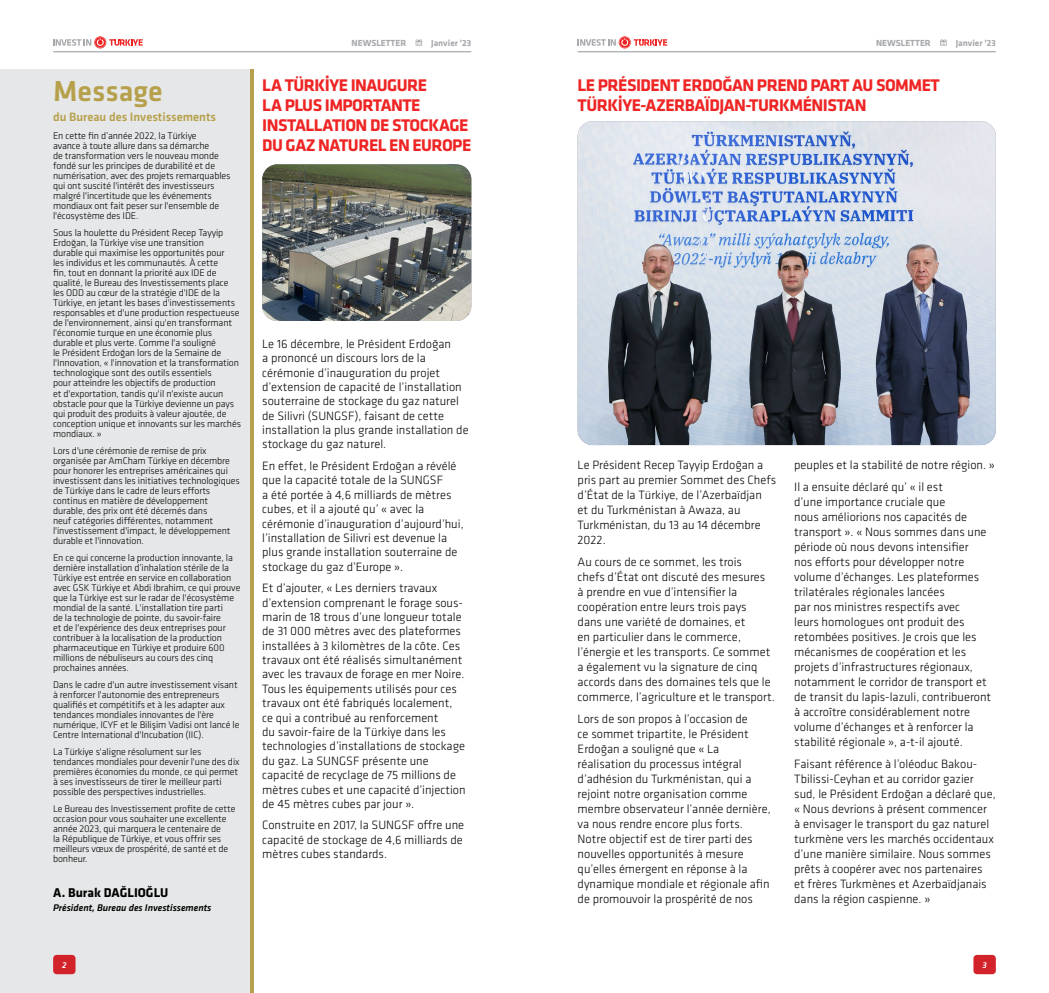
<style>
.page{position:relative;width:1049px;height:993px;background:#fff}
.page>*{position:absolute;margin:0;border:0;box-sizing:border-box;transform-origin:0 0}
.t1{font:500 30px "Klavika";color:#b7a04b}
.t2{font:700 17.5px/20px "Klavika";letter-spacing:-.03em;color:#ee2524}
.t3{font:700 13.25px "Klavika";color:#000}
.t4{font:300 12.5px/15px "Klavika";color:#000}
.t5{font:500 12.5px "Klavika";color:#b7a04b}
.t6{font:300 10px/10px "Klavika";letter-spacing:-.01em;color:#000}
.t7{font:italic 500 10px "Klavika";color:#000}
.t8{font:700 9.12px "Klavika";color:#a7a9ac}
.t9{font:italic 500 8.75px "Klavika";color:#fff}
</style>
<div class="page">
<svg style="left:416px;top:39px;width:6px;height:7px"></svg>
<svg style="left:940px;top:39px;width:6px;height:7px"></svg>
<svg style="left:53px;top:36px;width:90px;height:12px"></svg>
<div style="left:973px;top:954px;width:23px;height:19px;background:#d2232a;border-radius:4px"></div>
<img style="left:578px;top:121px;width:418px;height:324px">
<img style="left:262px;top:164px;width:209px;height:157px">
<div style="left:0;top:69px;width:254px;height:923px;background:#e6e7e8"></div>
<div style="left:53px;top:954px;width:23px;height:19px;background:#d2232a;border-radius:4px"></div>
<hr style="left:250px;top:69px;width:4px;height:923px;background:#b7a04b">
<hr style="left:578px;top:52px;width:418px;height:1px;background:#939598">
<hr style="left:53px;top:52px;width:418px;height:1px;background:#939598">
<svg style="left:578px;top:36px;width:89px;height:12px"></svg>
<h1 class="t1" style="left:53px;top:74px;width:111px">Message</h1>
<p class="t5" style="left:53px;top:110px;width:164px">du Bureau des Investissements</p>
<p class="t6" style="left:53px;top:131px;width:179px">En cette fin d’année 2022, la Türkiye<br>avance à toute allure dans sa démarche<br>de transformation vers le nouveau monde fondé sur les principes de durabilité et de numérisation, avec des projets remarquables qui ont suscité l'intérêt des investisseurs malgré l'incertitude que les événements mondiaux ont fait peser sur l'ensemble de l'écosystème des IDE.</p>
<p class="t6" style="left:53px;top:228px;width:190px">Sous la houlette du Président Recep Tayyip Erdoğan, la Türkiye vise une transition<br>durable qui maximise les opportunités pour<br>les individus et les communautés. À cette<br>fin, tout en donnant la priorité aux IDE de qualité, le Bureau des Investissements place les ODD au cœur de la stratégie d'IDE de la Türkiye, en jetant les bases d'investissements responsables et d'une production respectueuse de l'environnement, ainsi qu'en transformant l'économie turque en une économie plus durable et plus verte. Comme l'a souligné<br>le Président Erdoğan lors de la Semaine de l'Innovation, « l'innovation et la transformation technologique sont des outils essentiels<br>pour atteindre les objectifs de production<br>et d'exportation, tandis qu'il n'existe aucun obstacle pour que la Türkiye devienne un pays qui produit des produits à valeur ajoutée, de conception unique et innovants sur les marchés mondiaux. »</p>
<p class="t6" style="left:53px;top:445px;width:188px">Lors d'une cérémonie de remise de prix organisée par AmCham Türkiye en décembre pour honorer les entreprises américaines qui investissent dans les initiatives technologiques de Türkiye dans le cadre de leurs efforts continus en matière de développement durable, des prix ont été décernés dans<br>neuf catégories différentes, notamment l'investissement d'impact, le développement durable et l'innovation.</p>
<p class="t6" style="left:53px;top:552px;width:189px">En ce qui concerne la production innovante, la dernière installation d’inhalation stérile de la Türkiye est entrée en service en collaboration avec GSK Türkiye et Abdi Ibrahim, ce qui prouve que la Türkiye est sur le radar de l'écosystème mondial de la santé. L'installation tire parti<br>de la technologie de pointe, du savoir-faire<br>et de l'expérience des deux entreprises pour contribuer à la localisation de la production pharmaceutique en Türkiye et produire 600 millions de nébuliseurs au cours des cinq prochaines années.</p>
<p class="t6" style="left:53px;top:679px;width:188px">Dans le cadre d'un autre investissement visant à renforcer l'autonomie des entrepreneurs qualifiés et compétitifs et à les adapter aux tendances mondiales innovantes de l'ère numérique, ICYF et le Bilişim Vadisi ont lancé le Centre International d'Incubation (IIC).</p>
<p class="t6" style="left:53px;top:746px;width:188px">La Türkiye s'aligne résolument sur les tendances mondiales pour devenir l'une des dix premières économies du monde, ce qui permet à ses investisseurs de tirer le meilleur parti possible des perspectives industrielles.</p>
<p class="t6" style="left:53px;top:803px;width:184px">Le Bureau des Investissement profite de cette occasion pour vous souhaiter une excellente année 2023, qui marquera le centenaire de<br>la République de Türkiye, et vous offrir ses meilleurs vœux de prospérité, de santé et de bonheur.</p>
<p class="t3" style="left:53px;top:885px;width:117px">A. Burak DAĞLIOĞLU</p>
<p class="t7" style="left:53px;top:901px;width:160px">Président, Bureau des Investissements</p>
<p class="t9" style="left:62px;top:959px;width:6px">2</p>
<p class="t8" style="left:352px;top:38px;width:56px">NEWSLETTER</p>
<p class="t8" style="left:431px;top:38px;width:42px">Janvier ’23</p>
<p class="t8" style="left:876px;top:38px;width:56px">NEWSLETTER</p>
<p class="t8" style="left:956px;top:38px;width:42px">Janvier ’23</p>
<h2 class="t2" style="left:262px;top:76px;width:211px">LA TÜRKİYE INAUGURE<br>LA PLUS IMPORTANTE<br>INSTALLATION DE STOCKAGE<br>DU GAZ NATUREL EN EUROPE</h2>
<p class="t4" style="left:262px;top:336px;width:208px;line-height:14.4px">Le 16 décembre, le Président Erdoğan<br>a prononcé un discours lors de la cérémonie d’inauguration du projet d’extension de capacité de l’installation souterraine de stockage du gaz naturel de Silivri (SUNGSF), faisant de cette installation la plus grande installation de stockage du gaz naturel.</p>
<p class="t4" style="left:262px;top:458px;width:203px;line-height:14.4px">En effet, le Président Erdoğan a révélé que la capacité totale de la SUNGSF<br>a été portée à 4,6 milliards de mètres cubes, et il a ajouté qu’ « avec la cérémonie d’inauguration d’aujourd’hui, l’installation de Silivri est devenue la plus grande installation souterraine de stockage du gaz d’Europe ».</p>
<p class="t4" style="left:262px;top:581px;width:205px;line-height:14.4px">Et d’ajouter, « Les derniers travaux d’extension comprenant le forage sous&shy;marin de 18 trous d’une longueur totale de 31 000 mètres avec des plateformes installées à 3 kilomètres de la côte. Ces travaux ont été réalisés simultanément avec les travaux de forage en mer Noire.<br>Tous les équipements utilisés pour ces travaux ont été fabriqués localement, ce qui a contribué au renforcement<br>du savoir-faire de la Türkiye dans les technologies d’installations de stockage du gaz. La SUNGSF présente une capacité de recyclage de 75 millions de mètres cubes et une capacité d’injection de 45 mètres cubes par jour ».</p>
<p class="t4" style="left:262px;top:818px;width:203px;line-height:14.4px;text-align:justify">Construite en 2017, la SUNGSF offre une capacité de stockage de 4,6 milliards de mètres cubes standards.</p>
<h2 class="t2" style="left:578px;top:76px;width:364px">LE PRÉSIDENT ERDOĞAN PREND PART AU SOMMET<br>TÜRKİYE-AZERBAÏDJAN-TURKMÉNISTAN</h2>
<p class="t4" style="left:578px;top:457px;width:200px">Le Président Recep Tayyip Erdoğan a pris part au premier Sommet des Chefs d’État de la Türkiye, de l’Azerbaïdjan<br>et du Turkménistan à Awaza, au<br>Turkménistan, du 13 au 14 décembre<br>2022.</p>
<p class="t4" style="left:578px;top:554px;width:199px">Au cours de ce sommet, les trois<br>chefs d’État ont discuté des mesures<br>à prendre en vue d’intensifier la coopération entre leurs trois pays<br>dans une variété de domaines, et<br>en particulier dans le commerce, l’énergie et les transports. Ce sommet a également vu la signature de cinq accords dans des domaines tels que le commerce, l’agriculture et le transport.</p>
<p class="t4" style="left:578px;top:711px;width:195px">Lors de son propos à l’occasion de<br>ce sommet tripartite, le Président Erdoğan a souligné que « La réalisation du processus intégral d’adhésion du Turkménistan, qui a rejoint notre organisation comme membre observateur l’année dernière, va nous rendre encore plus forts.<br>Notre objectif est de tirer parti des nouvelles opportunités à mesure qu’elles émergent en réponse à la dynamique mondiale et régionale afin de promouvoir la prospérité de nos</p>
<p class="t4" style="left:794px;top:453px;width:202px;line-height:22.1px">peuples et la stabilité de notre région. »<br>Il a ensuite déclaré qu’ « il est</p>
<p class="t4" style="left:794px;top:494px;width:198px">d’une importance cruciale que<br>nous améliorions nos capacités de transport ». « Nous sommes dans une période où nous devons intensifier<br>nos efforts pour développer notre volume d’échanges. Les plateformes trilatérales régionales lancées<br>par nos ministres respectifs avec<br>leurs homologues ont produit des retombées positives. Je crois que les mécanismes de coopération et les projets d’infrastructures régionaux, notamment le corridor de transport et de transit du lapis-lazuli, contribueront à accroître considérablement notre volume d’échanges et à renforcer la stabilité régionale », a-t-il ajouté.</p>
<p class="t4" style="left:794px;top:756px;width:203px">Faisant référence à l’oléoduc Bakou-Tbilissi-Ceyhan et au corridor gazier sud, le Président Erdoğan a déclaré que, « Nous devrions à présent commencer à envisager le transport du gaz naturel turkmène vers les marchés occidentaux d’une manière similaire. Nous sommes prêts à coopérer avec nos partenaires et frères Turkmènes et Azerbaïdjanais dans la région caspienne. »</p>
<p class="t9" style="left:982px;top:959px;width:6px">3</p>
</div>
